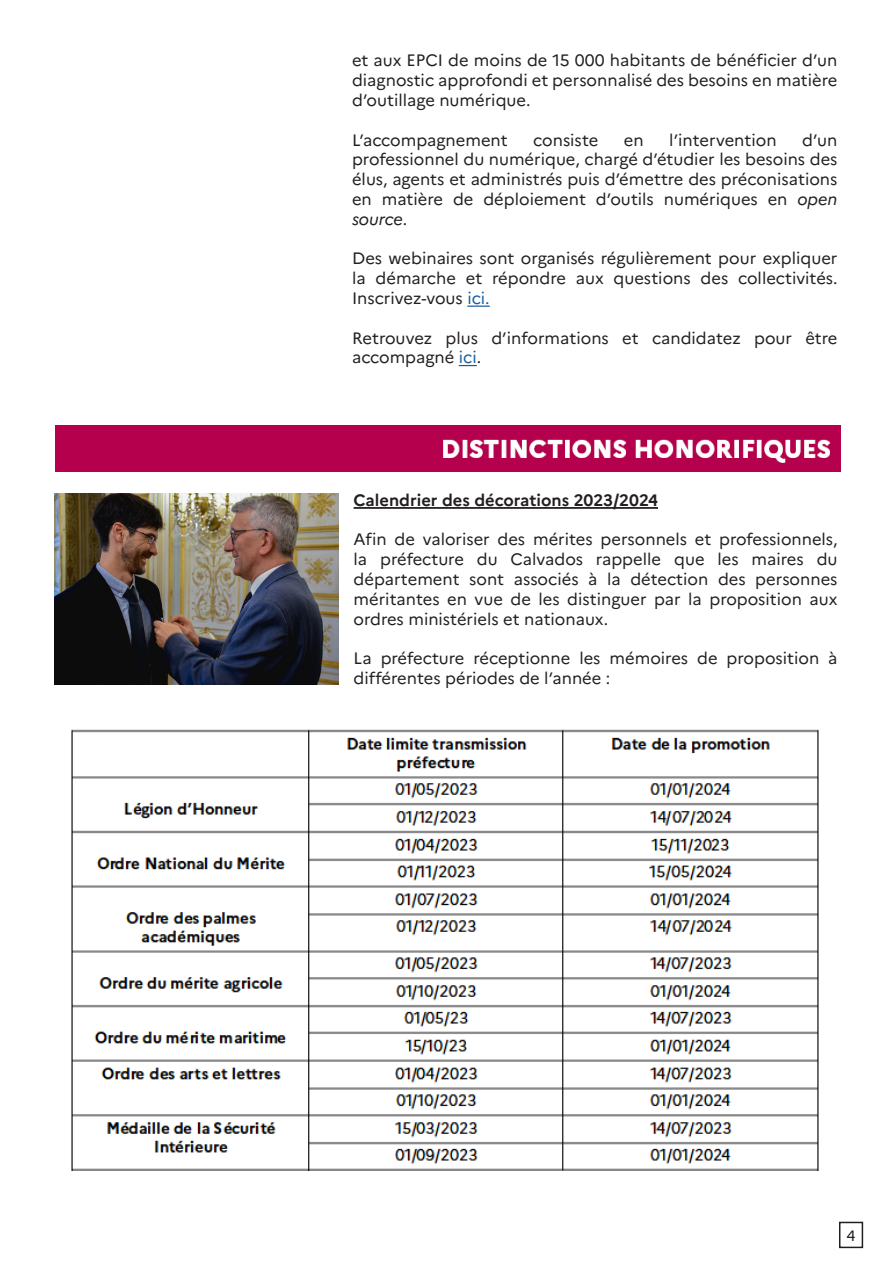
<style>
.page{position:relative;width:893px;height:1263px;background:#fff}
.page>*{position:absolute;margin:0;border:0;box-sizing:border-box;transform-origin:0 0}
.t1{font:16.5px/19.8px "Marianne";color:#231f20;text-align:justify}
.t2{font:700 16.5px "Marianne";color:#231f20}
.t3{font:15px "Marianne";color:#231f20}
.s1{font-style:italic}
.s2{color:#175d9e}
</style>
<div class="page">
<div style="left:839px;top:1222px;width:24px;height:26px;border:2px solid #231f20"></div>
<img style="left:56px;top:425px;width:784px;height:46px">
<hr style="left:354px;top:507px;width:304px;height:2px;background:#231f20">
<img style="left:54px;top:493px;width:284px;height:191px">
<svg style="left:467px;top:306px;width:23px;height:1px"></svg>
<svg style="left:459px;top:365px;width:18px;height:1px"></svg>
<img style="left:71px;top:729px;width:748px;height:442px">
<p class="t1" style="left:352px;top:51px;width:487px">et aux EPCI de moins de 15 000 habitants de bénéficier d’un diagnostic approfondi et personnalisé des besoins en matière d’outillage numérique.</p>
<p class="t1" style="left:352px;top:130px;width:157px">L’accompagnement</p>
<p class="t1" style="left:533px;top:130px;width:67px">consiste</p>
<p class="t1" style="left:624px;top:130px;width:21px">en</p>
<p class="t1" style="left:669px;top:130px;width:109px">l’intervention</p>
<p class="t1" style="left:352px;top:130px;width:487px;text-indent:450px">d’un professionnel du numérique, chargé d’étudier les besoins des élus, agents et administrés puis d’émettre des préconisations en matière de déploiement d’outils numériques en <span class="s1">open source</span>.</p>
<p class="t1" style="left:352px;top:249px;width:487px">Des webinaires sont organisés régulièrement pour expliquer la démarche et répondre aux questions des collectivités.<br>Inscrivez-vous <span class="s2">ici.</span></p>
<p class="t1" style="left:352px;top:328px;width:487px">Retrouvez plus d’informations et candidatez pour être accompagné <span class="s2">ici</span>.</p>
<p class="t2" style="left:354px;top:490px;width:306px">Calendrier des décorations 2023/2024</p>
<p class="t1" style="left:354px;top:529px;width:485px">Afin de valoriser des mérites personnels et professionnels, la préfecture du Calvados rappelle que les maires du département sont associés à la détection des personnes méritantes en vue de les distinguer par la proposition aux ordres ministériels et nationaux.</p>
<p class="t1" style="left:354px;top:648px;width:485px">La préfecture réceptionne les mémoires de proposition à différentes périodes de l’année :</p>
<p class="t3" style="left:847px;top:1226px;width:10px">4</p>
</div>
